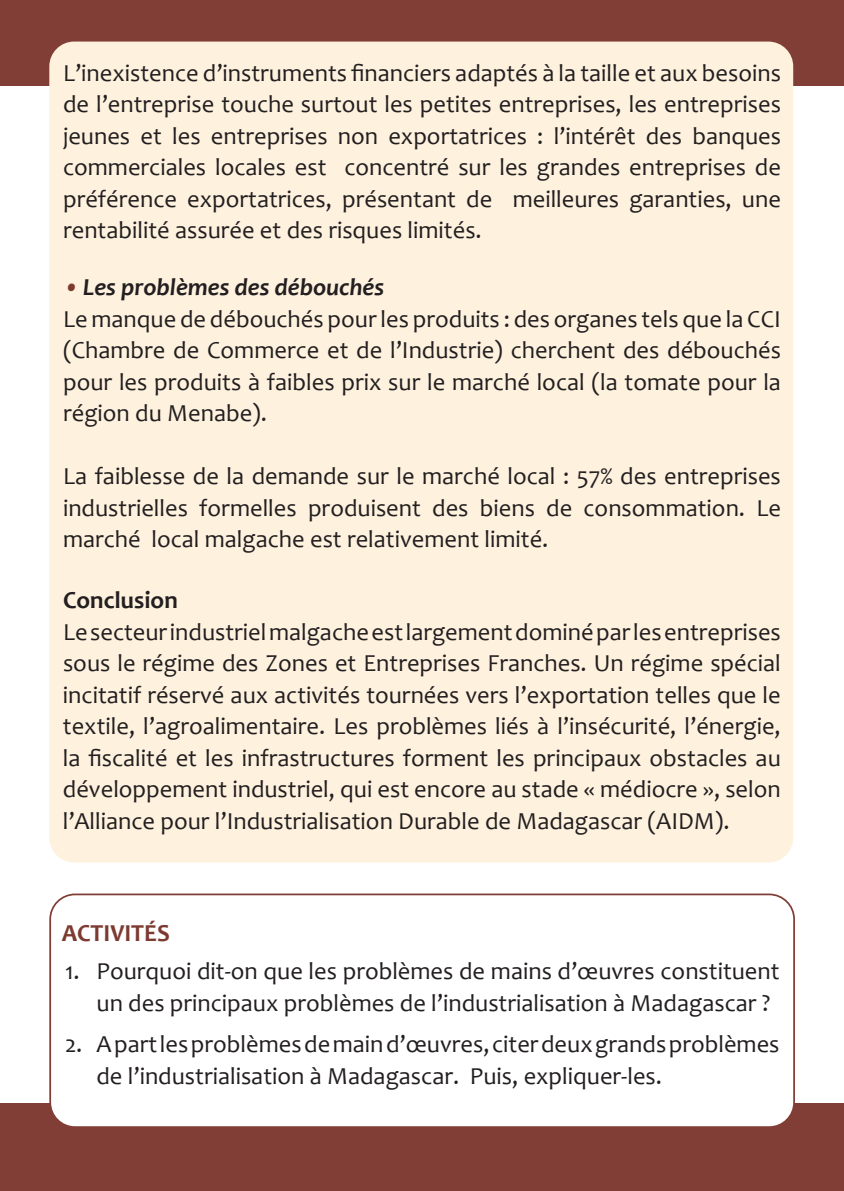
<style>
.page{position:relative;width:844px;height:1191px;background:#fff}
.page>*{position:absolute;margin:0;border:0;box-sizing:border-box;transform-origin:0 0}
.t1{font:24.5px/31.5px "Candara";color:#231f20;text-align:justify}
.t2{font:700 24.5px "Candara";color:#231f20}
.t3{font:700 24.5px "Candara";color:#7c3a30}
.s1{font-weight:700;font-style:italic;color:#7c3a30}
.s2{font-weight:700;font-style:italic}
</style>
<div class="page">
<div style="left:0;top:1103px;width:843px;height:87px;background:#813e37"></div>
<div style="left:0;top:0;width:843px;height:85px;background:#813e37"></div>
<div style="left:49px;top:42px;width:744px;height:820px;background:#fef2df;border-radius:25px"></div>
<div style="left:50px;top:894px;width:743px;height:233px;background:#fff;border-radius:25px"></div>
<div style="left:49px;top:893px;width:745px;height:235px;border:2px solid #813e37;border-radius:25px"></div>
<p class="t1" style="left:63px;top:57px;width:719px">L’inexistence d’instruments financiers adaptés à la taille et aux besoins de l’entreprise touche surtout les petites entreprises, les entreprises jeunes et les entreprises non exportatrices : l’intérêt des banques commerciales locales est concentré sur les grandes entreprises de préférence exportatrices, présentant de meilleures garanties, une rentabilité assurée et des risques limités.</p>
<p class="t1" style="left:63px;top:271px;width:719px;text-align:left"><span class="s1">•</span><span class="s2">Les problèmes des débouchés<br></span>Le manque de débouchés pour les produits : des organes tels que la CCI (Chambre de Commerce et de l’Industrie) cherchent des débouchés pour les produits à faibles prix sur le marché local (la tomate pour la région du Menabe).</p>
<p class="t1" style="left:63px;top:460px;width:719px">La faiblesse de la demande sur le marché local : 57% des entreprises industrielles formelles produisent des biens de consommation. Le marché local malgache est relativement limité.</p>
<p class="t2" style="left:63px;top:585px;width:116px">Conclusion</p>
<p class="t1" style="left:63px;top:615px;width:719px">Lesecteurindustrielmalgacheestlargementdominéparlesentreprises sous le régime des Zones et Entreprises Franches. Un régime spécial incitatif réservé aux activités tournées vers l’exportation telles que le textile, l’agroalimentaire. Les problèmes liés à l’insécurité, l’énergie, la fiscalité et les infrastructures forment les principaux obstacles au développement industriel, qui est encore au stade « médiocre », selon l’Alliance pour l’Industrialisation Durable de Madagascar (AIDM).</p>
<p class="t3" style="left:62px;top:918px;width:110px">ACTIVITÉS</p>
<p class="t1" style="left:96px;top:955px;width:684px;text-indent:-31px">1. Pourquoi dit-on que les problèmes de mains d’œuvres constituent un des principaux problèmes de l’industrialisation à Madagascar ?</p>
<p class="t1" style="left:96px;top:1028px;width:684px;text-indent:-31px">2. Apartlesproblèmesdemaind’œuvres,citerdeuxgrandsproblèmes de l’industrialisation à Madagascar. Puis, expliquer-les.</p>
</div>
